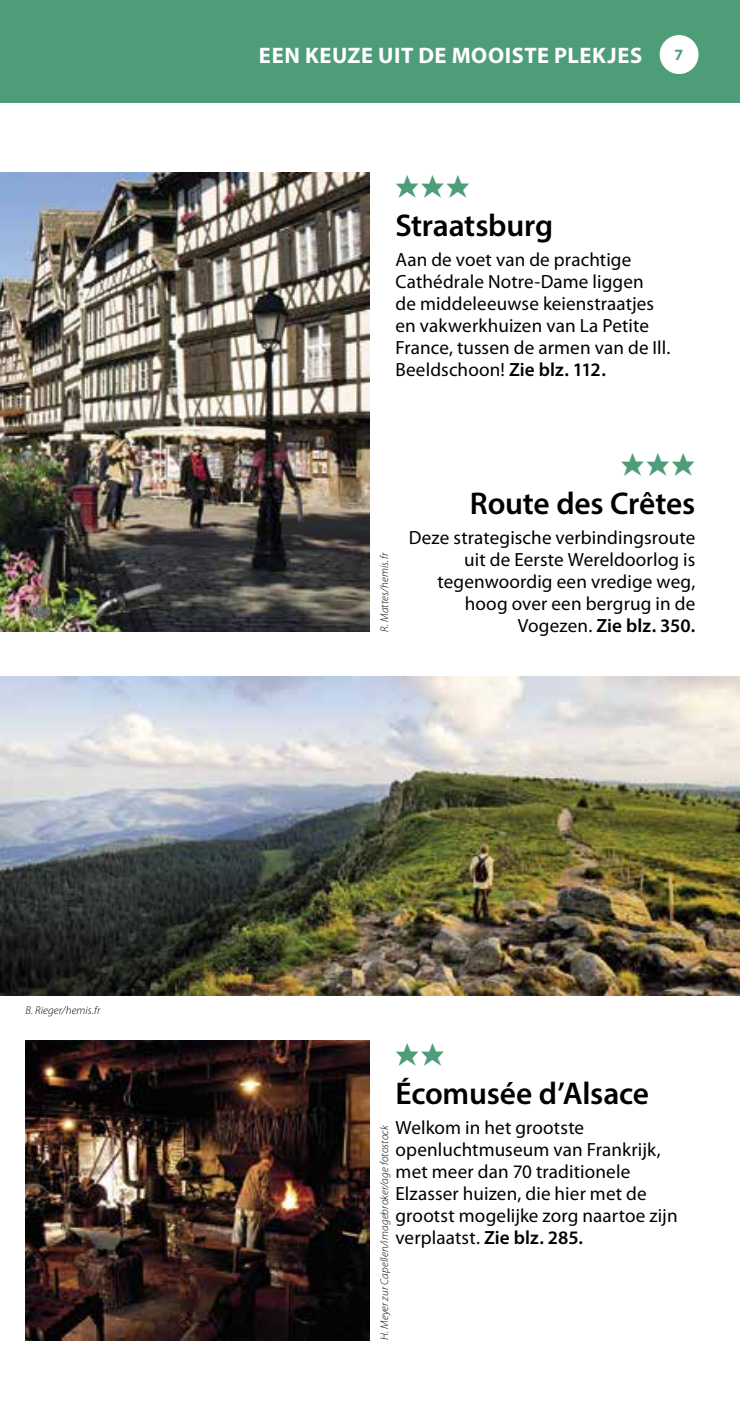
<style>
.page{position:relative;width:740px;height:1404px;background:#fff}
.page>*{position:absolute;margin:0;border:0;box-sizing:border-box;transform-origin:0 0}
.t1{font:38.25px "Michelin";letter-spacing:.035em;color:#4d9d79}
.t2{font:600 31.5px "Myriad Pro";letter-spacing:-.01em;color:#000}
.t3{font:700 22.5px "Myriad Pro";letter-spacing:.025em;color:#fff}
.t4{font:19.12px/21.8px "Myriad Pro";letter-spacing:.01em;color:#000}
.t5{font:700 15.75px "Myriad Pro";color:#4d9d79}
.t6{font:italic 300 11.25px "Myriad Pro";letter-spacing:.01em;color:#000}
.s1{font-weight:600}
</style>
<div class="page">
<div style="left:0;top:0;width:740px;height:102px;background:#4d9d79"></div>
<div style="left:659px;top:35px;width:39px;height:39px;background:#fff;border-radius:50%"></div>
<img style="left:25px;top:1040px;width:345px;height:299px">
<img style="left:0;top:676px;width:740px;height:319px">
<img style="left:0;top:172px;width:370px;height:459px">
<p class="t6" style="left:26px;top:1003px;width:76px">B. Rieger/hemis.fr</p>
<p class="t3" style="left:259px;top:40px;width:385px">EEN KEUZE UIT DE MOOISTE PLEKJES</p>
<p class="t5" style="left:674px;top:44px;width:10px">7</p>
<h1 class="t1" style="left:395px;top:161px;width:76px">aaa</h1>
<h2 class="t2" style="left:395px;top:205px;width:159px">Straatsburg</h2>
<p class="t4" style="left:395px;top:248px;width:276px">Aan de voet van de prachtige<br>Cathédrale Notre-Dame liggen<br>de middeleeuwse keienstraatjes en vakwerkhuizen van La Petite<br>France, tussen de armen van de Ill.<br>Beeldschoon! <span class="s1">Zie blz. 112.</span></p>
<p class="t6" style="left:378px;top:631px;width:81px;rotate:-90deg">R. Mattes/hemis.fr</p>
<h1 class="t1" style="left:621px;top:439px;width:76px">aaa</h1>
<h2 class="t2" style="left:470px;top:483px;width:227px">Route des Crêtes</h2>
<p class="t4" style="left:409px;top:526px;width:288px;text-align:right">Deze strategische verbindingsroute uit de Eerste Wereldoorlog is tegenwoordig een vredige weg, hoog over een bergrug in de<br>Vogezen. <span class="s1">Zie blz. 350.</span></p>
<h1 class="t1" style="left:395px;top:1029px;width:51px">aa</h1>
<h2 class="t2" style="left:395px;top:1073px;width:255px">Écomusée d’Alsace</h2>
<p class="t4" style="left:395px;top:1116px;width:284px">Welkom in het grootste openluchtmuseum van Frankrijk, met meer dan 70 traditionele<br>Elzasser huizen, die hier met de grootst mogelijke zorg naartoe zijn verplaatst. <span class="s1">Zie blz. 285.</span></p>
<p class="t6" style="left:378px;top:1339px;width:217px;rotate:-90deg">H. Meyer zur Capellen/imagebroker/age fotostock</p>
</div>
